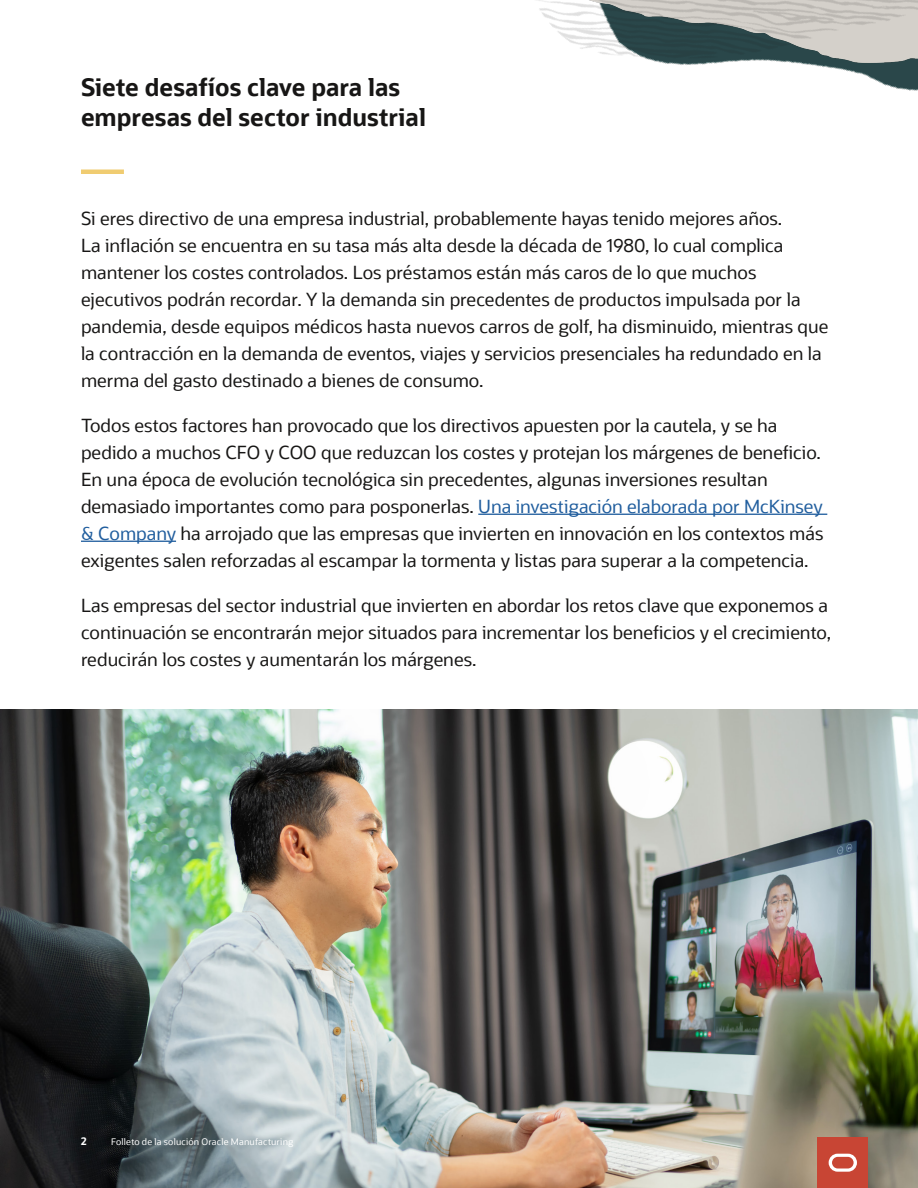
<style>
.page{position:relative;width:918px;height:1188px;background:#fff}
.page>*{position:absolute;margin:0;border:0;box-sizing:border-box;transform-origin:0 0}
.A__Subhead_chapters{font:700 24px/30px "Oracle Sans";color:#171615}
.A__Body_Text{font:18px/27px "Oracle Sans";color:#171615}
.t1{font:700 10.5px "Oracle Sans";color:#fff}
.t2{font:9px "Oracle Sans";letter-spacing:.02em;color:#fff}
.s1{color:#215e9e}
</style>
<div class="page">
<img style="left:538px;top:0;width:380px;height:91px">
<hr style="left:81px;top:170px;width:43px;height:4px;background:#f0cc71">
<img style="left:0;top:710px;width:918px;height:478px">
<hr style="left:478px;top:514px;width:349px;height:1px;background:#215e9e">
<hr style="left:81px;top:541px;width:95px;height:1px;background:#215e9e">
<div style="left:818px;top:1137px;width:50px;height:51px;background:#c84534"></div>
<svg style="left:829px;top:1154px;width:28px;height:18px"></svg>
<p class="A__Subhead_chapters" style="left:81px;top:73px;width:346px">Siete desafíos clave para las empresas del sector industrial</p>
<p class="A__Body_Text" style="left:81px;top:205px;width:749px">Si eres directivo de una empresa industrial, probablemente hayas tenido mejores años.<br>La inflación se encuentra en su tasa más alta desde la década de 1980, lo cual complica mantener los costes controlados. Los préstamos están más caros de lo que muchos ejecutivos podrán recordar. Y la demanda sin precedentes de productos impulsada por la pandemia, desde equipos médicos hasta nuevos carros de golf, ha disminuido, mientras que la contracción en la demanda de eventos, viajes y servicios presenciales ha redundado en la merma del gasto destinado a bienes de consumo.</p>
<p class="A__Body_Text" style="left:81px;top:412px;width:744px">Todos estos factores han provocado que los directivos apuesten por la cautela, y se ha pedido a muchos CFO y COO que reduzcan los costes y protejan los márgenes de beneficio.<br>En una época de evolución tecnológica sin precedentes, algunas inversiones resultan demasiado importantes como para posponerlas. <span class="s1">Una investigación elaborada por McKinsey &amp; Company</span> ha arrojado que las empresas que invierten en innovación en los contextos más exigentes salen reforzadas al escampar la tormenta y listas para superar a la competencia.</p>
<p class="A__Body_Text" style="left:81px;top:592px;width:752px">Las empresas del sector industrial que invierten en abordar los retos clave que exponemos a continuación se encontrarán mejor situados para incrementar los beneficios y el crecimiento, reducirán los costes y aumentarán los márgenes.</p>
<p class="t1" style="left:81px;top:1135px;width:7px">2</p>
<p class="t2" style="left:111px;top:1137px;width:184px">Folleto de la solución Oracle Manufacturing</p>
</div>
